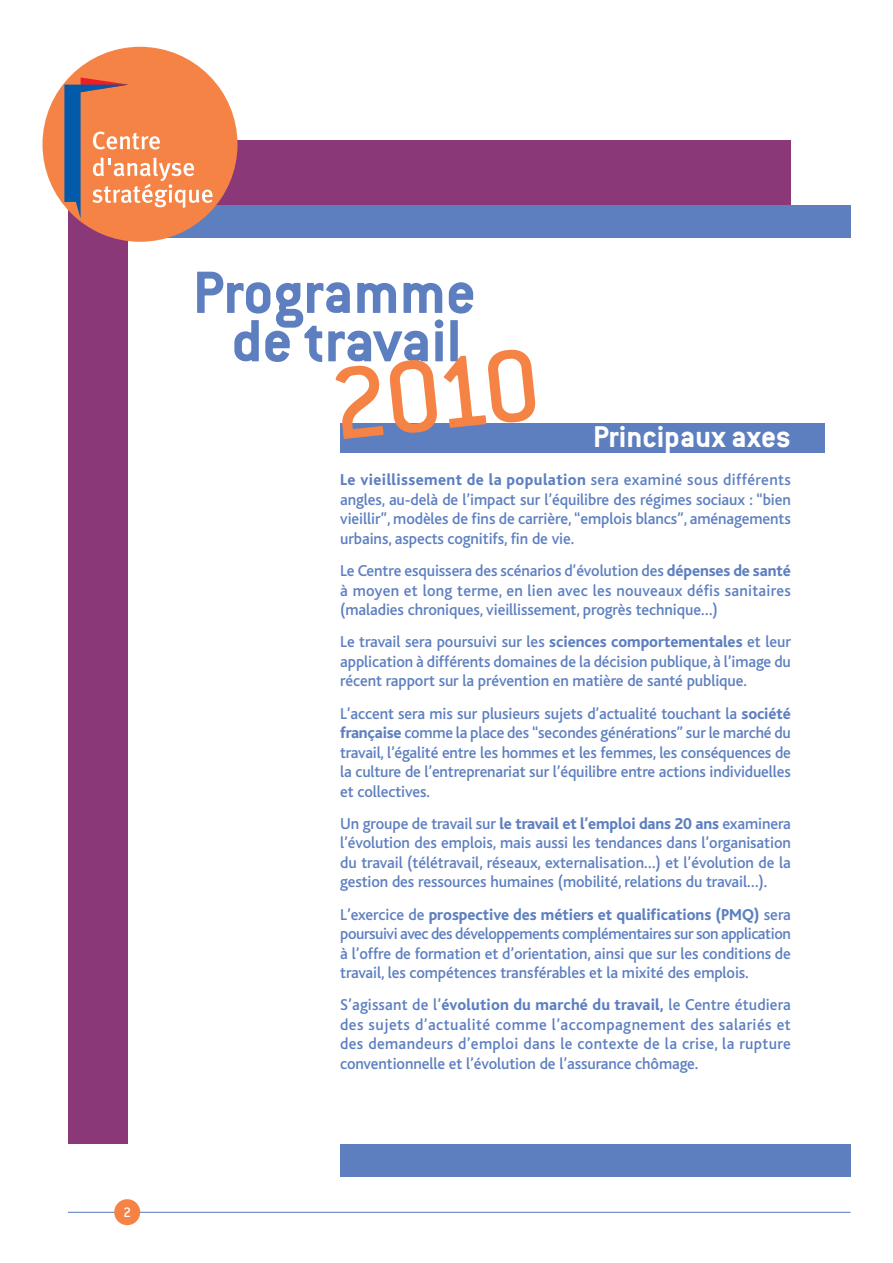
<style>
.page{position:relative;width:893px;height:1263px;background:#fff}
.page>*{position:absolute;margin:0;border:0;box-sizing:border-box;transform-origin:0 0}
.t1{font:500 111.45px "Conduit ITC";color:#f58345}
.t2{font:700 65.4px/48.4px "Conduit ITC";color:#5d7fc0;text-align:center}
.t3{font:700 33px "Conduit ITC";color:#fff}
.t4{font:500 16.5px/19.5px "Bliss";letter-spacing:-.005em;color:#5d7fc0;text-align:justify}
.t5{font:500 15px "Conduit ITC";color:#fff}
.s1{font-weight:800}
</style>
<div class="page">
<div style="left:68px;top:140px;width:723px;height:1004px;background:#8b3878"></div>
<div style="left:128px;top:206px;width:722px;height:965px;background:#fff"></div>
<div style="left:128px;top:206px;width:722px;height:32px;background:#5d7fc0"></div>
<div style="left:340px;top:1144px;width:510px;height:32px;background:#5d7fc0"></div>
<hr style="left:68px;top:1212px;width:782px;height:1px;background:#5d7fc0">
<div style="left:114px;top:1199px;width:26px;height:26px;background:#f58345;border-radius:50%"></div>
<div style="left:340px;top:423px;width:485px;height:29px;background:#5d7fc0"></div>
<div style="left:42px;top:47px;width:195px;height:195px;background:#f58345;border-radius:50%"></div>
<svg style="left:64px;top:77px;width:148px;height:142px"></svg>
<p class="t5" style="left:124px;top:1208px;width:9px">2</p>
<h2 class="t2" style="left:193px;top:275px;width:285px">Programme de travail</h2>
<h1 class="t1" style="left:328px;top:369px;width:211px;rotate:-6deg">2010</h1>
<h3 class="t3" style="left:593px;top:426px;width:199px">Principaux axes</h3>
<p class="t4" style="left:340px;top:472px;width:452px"><span class="s1">Le vieillissement de la population</span> sera examiné sous différents angles, au-delà de l’impact sur l’équilibre des régimes sociaux : “bien vieillir”, modèles de fins de carrière, “emplois blancs”, aménagements urbains, aspects cognitifs, fin de vie.</p>
<p class="t4" style="left:340px;top:562px;width:452px">Le Centre esquissera des scénarios d’évolution des <span class="s1">dépenses de santé </span>à moyen et long terme, en lien avec les nouveaux défis sanitaires (maladies chroniques, vieillissement, progrès technique…)</p>
<p class="t4" style="left:340px;top:634px;width:452px">Le travail sera poursuivi sur les <span class="s1">sciences comportementales</span> et leur application à différents domaines de la décision publique, à l’image du récent rapport sur la prévention en matière de santé publique.</p>
<p class="t4" style="left:340px;top:705px;width:452px">L’accent sera mis sur plusieurs sujets d’actualité touchant la <span class="s1">société française</span> comme la place des “secondes générations” sur le marché du travail, l’égalité entre les hommes et les femmes, les conséquences de la culture de l’entreprenariat sur l’équilibre entre actions individuelles et collectives.</p>
<p class="t4" style="left:340px;top:815px;width:452px">Un groupe de travail sur <span class="s1">le travail et l’emploi dans 20 ans</span> examinera l’évolution des emplois, mais aussi les tendances dans l’organisation du travail (télétravail, réseaux, externalisation…) et l’évolution de la gestion des ressources humaines (mobilité, relations du travail…).</p>
<p class="t4" style="left:340px;top:906px;width:452px">L’exercice de <span class="s1">prospective des métiers et qualifications (PMQ)</span> sera poursuivi avec des développements complémentaires sur son application à l’offre de formation et d’orientation, ainsi que sur les conditions de travail, les compétences transférables et la mixité des emplois.</p>
<p class="t4" style="left:340px;top:997px;width:452px">S’agissant de l’<span class="s1">évolution du marché du travail,</span> le Centre étudiera des sujets d’actualité comme l’accompagnement des salariés et des demandeurs d’emploi dans le contexte de la crise, la rupture conventionnelle et l’évolution de l’assurance chômage.</p>
</div>
